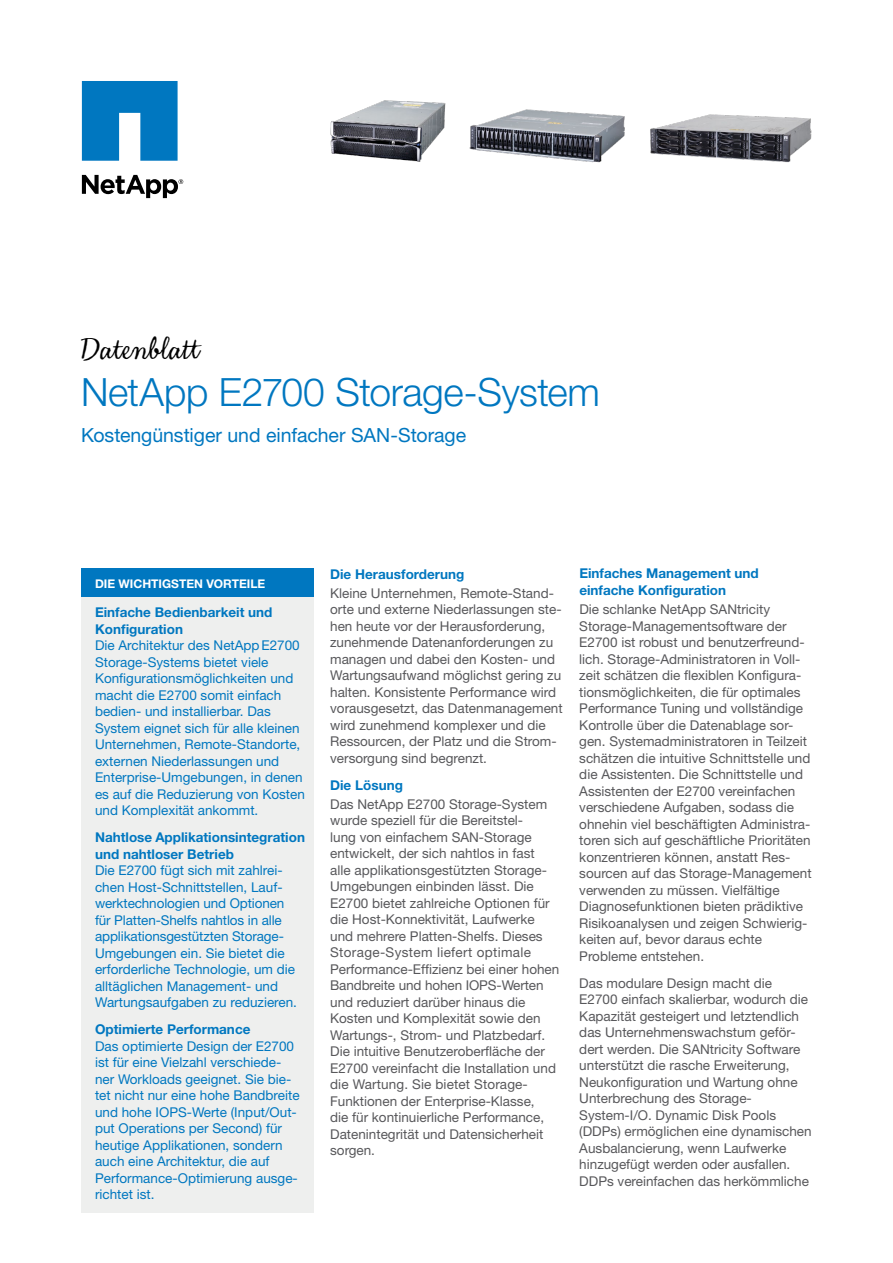
<style>
.page{position:relative;width:893px;height:1263px;background:#fff}
.page>*{position:absolute;margin:0;border:0;box-sizing:border-box;transform-origin:0 0}
.t1{font:300 39px "Helvetica Neue";letter-spacing:-.01em;color:#0077c0}
.t2{font:34.5px "Net App Script";color:#000}
.t3{font:19.5px "Helvetica Neue";letter-spacing:-.005em;color:#0077c0}
.t4{font:13.5px/16.5px "Helvetica Neue";color:#58585b}
.t5{font:13.5px/16.5px "Helvetica Neue";color:#0077c0}
.t6{font:700 13.5px/16.5px "Helvetica Neue";color:#0077c0}
.t7{font:700 12px "Helvetica Neue";color:#fff}
</style>
<div class="page">
<svg style="left:82px;top:81px;width:96px;height:80px;background:#238ac8"></svg>
<svg style="left:82px;top:175px;width:101px;height:23px"></svg>
<div style="left:81px;top:568px;width:233px;height:29px;background:#0077c0"></div>
<div style="left:81px;top:597px;width:233px;height:616px;background:#eeefee"></div>
<img style="left:650px;top:114px;width:162px;height:49px">
<img style="left:469px;top:109px;width:156px;height:54px">
<img style="left:330px;top:100px;width:116px;height:62px">
<h2 class="t2" style="left:80px;top:329px;width:124px">Datenblatt</h2>
<h1 class="t1" style="left:81px;top:368px;width:520px">NetApp E2700 Storage-System</h1>
<h3 class="t3" style="left:81px;top:423px;width:387px">Kostengünstiger und einfacher SAN-Storage</h3>
<p class="t7" style="left:95px;top:576px;width:172px">DIE WICHTIGSTEN VORTEILE</p>
<p class="t6" style="left:95px;top:604px;width:179px">Einfache Bedienbarkeit und<br>Konfiguration</p>
<p class="t5" style="left:95px;top:637px;width:211px">Die Architektur des NetAppE2700<br>Storage-Systems bietet viele<br>Konfigurationsmöglichkeiten und macht die E2700 somit einfach bedien- und installierbar. Das<br>System eignet sich für alle kleinen<br>Unternehmen, Remote-Standorte, externen Niederlassungen und<br>Enterprise-Umgebungen, in denen es auf die Reduzierung von Kosten und Komplexität ankommt.</p>
<p class="t6" style="left:95px;top:829px;width:211px">Nahtlose Applikationsintegration und nahtloser Betrieb</p>
<p class="t5" style="left:95px;top:862px;width:204px">Die E2700 fügt sich mit zahlrei&shy;chen Host-Schnittstellen, Lauf&shy;werktechnologien und Optionen für Platten-Shelfs nahtlos in alle applikationsgestützten Storage-Umgebungen ein. Sie bietet die erforderliche Technologie, um die alltäglichen Management- und Wartungsaufgaben zu reduzieren.</p>
<p class="t6" style="left:95px;top:1021px;width:157px">Optimierte Performance</p>
<p class="t5" style="left:95px;top:1037px;width:206px">Das optimierte Design der E2700 ist für eine Vielzahl verschiede&shy;ner Workloads geeignet. Sie bie&shy;tet nicht nur eine hohe Bandbreite und hohe IOPS-Werte (Input/Out&shy;put Operations per Second) für heutige Applikationen, sondern auch eine Architektur, die auf<br>Performance-Optimierung ausge&shy;richtet ist.</p>
<p class="t6" style="left:330px;top:565px;width:136px">Die Herausforderung</p>
<p class="t4" style="left:330px;top:584px;width:234px">Kleine Unternehmen, Remote-Stand&shy;orte und externe Niederlassungen ste&shy;hen heute vor der Herausforderung, zunehmende Datenanforderungen zu managen und dabei den Kosten- und Wartungsaufwand möglichst gering zu halten. Konsistente Performance wird vorausgesetzt, das Datenmanagement wird zunehmend komplexer und die Ressourcen, der Platz und die Strom&shy;versorgung sind begrenzt.</p>
<p class="t6" style="left:330px;top:776px;width:74px">Die Lösung</p>
<p class="t4" style="left:330px;top:795px;width:231px">Das NetApp E2700 Storage-System wurde speziell für die Bereitstel-<br>lung von einfachem SAN-Storage entwickelt, der sich nahtlos in fast<br>alle applikationsgestützten Storage-Umgebungen einbinden lässt. Die E2700 bietet zahlreiche Optionen für die Host-Konnektivität, Laufwerke und mehrere Platten-Shelfs. Dieses Storage-System liefert optimale Performance-Effizienz bei einer hohen Bandbreite und hohen IOPS-Werten und reduziert darüber hinaus die Kosten und Komplexität sowie den Wartungs-, Strom- und Platzbedarf.<br>Die intuitive Benutzeroberfläche der E2700 vereinfacht die Installation und die Wartung. Sie bietet Storage-Funktionen der Enterprise-Klasse,<br>die für kontinuierliche Performance, Datenintegrität und Datensicherheit sorgen.</p>
<p class="t6" style="left:579px;top:565px;width:181px">Einfaches Management und einfache Konfiguration</p>
<p class="t4" style="left:579px;top:601px;width:234px">Die schlanke NetApp SANtricity Storage-Managementsoftware der E2700 ist robust und benutzerfreund&shy;lich. Storage-Administratoren in Voll&shy;zeit schätzen die flexiblen Konfigura&shy;tionsmöglichkeiten, die für optimales Performance Tuning und vollständige Kontrolle über die Datenablage sor&shy;gen. Systemadministratoren in Teilzeit schätzen die intuitive Schnittstelle und die Assistenten. Die Schnittstelle und Assistenten der E2700 vereinfachen verschiedene Aufgaben, sodass die ohnehin viel beschäftigten Administra&shy;toren sich auf geschäftliche Prioritäten konzentrieren können, anstatt Res&shy;sourcen auf das Storage-Management verwenden zu müssen. Vielfältige Diagnosefunktionen bieten prädiktive Risikoanalysen und zeigen Schwierig&shy;keiten auf, bevor daraus echte Probleme entstehen.</p>
<p class="t4" style="left:579px;top:974px;width:234px">Das modulare Design macht die E2700 einfach skalierbar, wodurch die Kapazität gesteigert und letztendlich das Unternehmenswachstum geför&shy;dert werden. Die SANtricity Software unterstützt die rasche Erweiterung, Neukonfiguration und Wartung ohne Unterbrechung des Storage-System-I/O. Dynamic Disk Pools (DDPs) ermöglichen eine dynamischen Ausbalancierung, wenn Laufwerke hinzugefügt werden oder ausfallen.<br>DDPs vereinfachen das herkömmliche</p>
</div>
